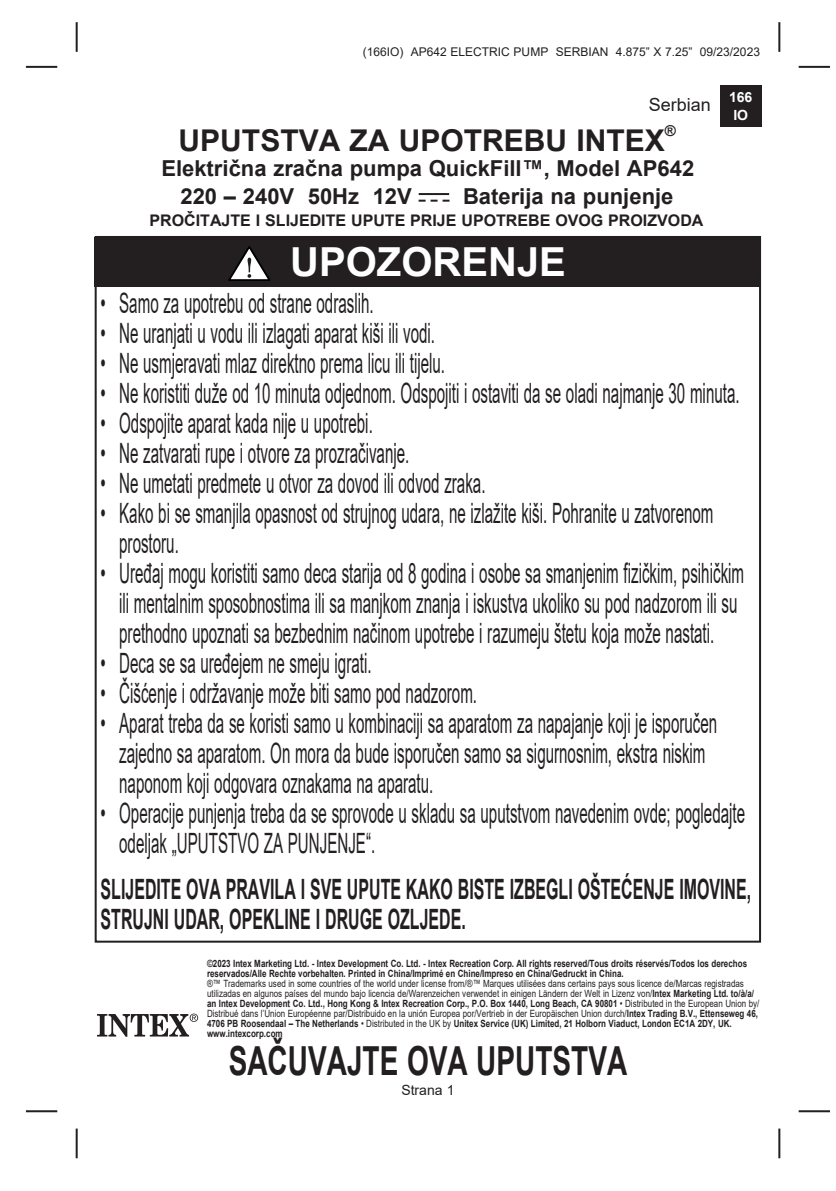
<style>
.page{position:relative;width:836px;height:1191px;background:#fff}
.page>*{position:absolute;margin:0;border:0;box-sizing:border-box;transform-origin:0 0}
.t1{font:700 40px "Arial";color:#231f20;scale:.7 1}
.t2{font:700 40px "Arial";color:#fff}
.t3{font:700 30px "Arial";color:#231f20}
.t4{font:28px "Arial";color:#231f20;scale:.54 1}
.t5{font:700 28px/30px "Arial";color:#231f20;scale:.57 1}
.t6{font:700 22px "Arial";color:#231f20}
.t7{font:18px "Arial";color:#231f20}
.t8{font:700 16px "Arial";color:#231f20}
.t9{font:700 15px "Arial";color:#231f20}
.t10{font:14px "Arial";color:#231f20}
.t11{font:700 14px/18px "Arial";color:#fff;text-align:center}
.t12{font:12px "Arial";color:#231f20}
.t13{font:10px/10px "Arial";color:#231f20;scale:.8 1}
.t14{font:700 10px "Arial";color:#231f20;scale:.8 1}
.s1{font-weight:700}
</style>
<div class="page">
<hr style="left:26px;top:66px;width:31px;height:2px;background:#231f20">
<hr style="left:26px;top:1110px;width:31px;height:2px;background:#231f20">
<hr style="left:798px;top:66px;width:31px;height:2px;background:#231f20">
<hr style="left:798px;top:1110px;width:31px;height:2px;background:#231f20">
<hr style="left:76px;top:22px;width:2px;height:30px;background:#231f20">
<hr style="left:778px;top:22px;width:2px;height:30px;background:#231f20">
<hr style="left:76px;top:1128px;width:2px;height:30px;background:#231f20">
<hr style="left:778px;top:1128px;width:2px;height:30px;background:#231f20">
<div style="left:719px;top:85px;width:42px;height:41px;background:#231f20"></div>
<hr style="left:418px;top:193px;width:31px;height:2px;background:#231f20">
<svg style="left:418px;top:200px;width:31px;height:2px"></svg>
<div style="left:95px;top:237px;width:664px;height:49px;background:#231f20"></div>
<svg style="left:228px;top:246px;width:42px;height:35px"></svg>
<svg style="left:97px;top:1013px;width:101px;height:23px"></svg>
<p class="t12" style="left:362px;top:43px;width:398px">(166IO) AP642 ELECTRIC PUMP SERBIAN 4.875” X 7.25” 09/23/2023</p>
<p class="t7" style="left:648px;top:93px;width:64px">Serbian</p>
<p class="t3" style="left:178px;top:119px;width:487px">UPUTSTVA ZA UPOTREBU INTEX</p>
<p class="t9" style="left:664px;top:120px;width:13px">®</p>
<p class="t6" style="left:161px;top:153px;width:534px">Električna zračna pumpa QuickFill™, Model AP642</p>
<p class="t6" style="left:180px;top:180px;width:233px">220 – 240V 50Hz 12V</p>
<p class="t6" style="left:463px;top:180px;width:212px">Baterija na punjenje</p>
<p class="t8" style="left:149px;top:209px;width:555px">PROČITAJTE I SLIJEDITE UPUTE PRIJE UPOTREBE OVOG PROIZVODA</p>
<p class="t2" style="left:290px;top:234px;width:277px">UPOZORENJE</p>
<p class="t11" style="left:728px;top:88px;width:25px">166<br>IO</p>
<p class="t4" style="left:101px;top:284px;width:507px">• Samo za upotrebu od strane odraslih.</p>
<p class="t4" style="left:101px;top:314px;width:620px">• Ne uranjati u vodu ili izlagati aparat kiši ili vodi.</p>
<p class="t4" style="left:101px;top:344px;width:639px">• Ne usmjeravati mlaz direktno prema licu ili tijelu.</p>
<p class="t4" style="left:101px;top:374px;width:1184px">• Ne koristiti duže od 10 minuta odjednom. Odspojiti i ostaviti da se oladi najmanje 30 minuta.</p>
<p class="t4" style="left:101px;top:404px;width:505px">• Odspojite aparat kada nije u upotrebi.</p>
<p class="t4" style="left:101px;top:434px;width:573px">• Ne zatvarati rupe i otvore za prozračivanje.</p>
<p class="t4" style="left:101px;top:464px;width:714px">• Ne umetati predmete u otvor za dovod ili odvod zraka.</p>
<p class="t4" style="left:101px;top:494px;width:1135px">• Kako bi se smanjila opasnost od strujnog udara, ne izlažite kiši. Pohranite u zatvorenom</p>
<p class="t4" style="left:119px;top:524px;width:112px">prostoru.</p>
<p class="t4" style="left:101px;top:554px;width:1192px">• Uređaj mogu koristiti samo deca starija od 8 godina i osobe sa smanjenim fizičkim, psihičkim</p>
<p class="t4" style="left:119px;top:584px;width:1145px">ili mentalnim sposobnostima ili sa manjkom znanja i iskustva ukoliko su pod nadzorom ili su</p>
<p class="t4" style="left:119px;top:614px;width:1103px">prethodno upoznati sa bezbednim načinom upotrebe i razumeju štetu koja može nastati.</p>
<p class="t4" style="left:101px;top:644px;width:503px">• Deca se sa uređejem ne smeju igrati.</p>
<p class="t4" style="left:101px;top:674px;width:698px">• Čišćenje i održavanje može biti samo pod nadzorom.</p>
<p class="t4" style="left:101px;top:704px;width:1142px">• Aparat treba da se koristi samo u kombinaciji sa aparatom za napajanje koji je isporučen</p>
<p class="t4" style="left:119px;top:734px;width:1086px">zajedno sa aparatom. On mora da bude isporučen samo sa sigurnosnim, ekstra niskim</p>
<p class="t4" style="left:119px;top:764px;width:583px">naponom koji odgovara oznakama na aparatu.</p>
<p class="t4" style="left:101px;top:794px;width:1194px">• Operacije punjenja treba da se sprovode u skladu sa uputstvom navedenim ovde; pogledajte</p>
<p class="t4" style="left:119px;top:824px;width:475px">odeljak „UPUTSTVO ZA PUNJENJE“.</p>
<p class="t5" style="left:101px;top:874px;width:1142px">SLIJEDITE OVA PRAVILA I SVE UPUTE KAKO BISTE IZBEGLI OŠTEĆENJE IMOVINE,<br>STRUJNI UDAR, OPEKLINE I DRUGE OZLJEDE.</p>
<p class="t14" style="left:207px;top:956px;width:676px">©2023 Intex Marketing Ltd. - Intex Development Co. Ltd. - Intex Recreation Corp. All rights reserved/Tous droits réservés/Todos los derechos</p>
<p class="t14" style="left:207px;top:966px;width:522px">reservados/Alle Rechte vorbehalten. Printed in China/Imprimé en Chine/Impreso en China/Gedruckt in China.</p>
<p class="t13" style="left:207px;top:978px;width:672px">®™ Trademarks used in some countries of the world under license from/®™ Marques utilisées dans certains pays sous licence de/Marcas registradas</p>
<p class="t13" style="left:207px;top:988px;width:691px">utilizadas en algunos países del mundo bajo licencia de/Warenzeichen verwendet in einigen Ländern der Welt in Lizenz von/<span class="s1">Intex Marketing Ltd. to/à/a/ an Intex Development Co. Ltd., Hong Kong &amp; Intex Recreation Corp., P.O. Box 1440, Long Beach, CA 90801</span> • Distributed in the European Union by/ Distribué dans l’Union Européenne par/Distribuido en la unión Europea por/Vertrieb in der Europäischen Union durch/<span class="s1">Intex Trading B.V., Ettenseweg 46, 4706 PB Roosendaal – The Netherlands</span> • Distributed in the UK by <span class="s1">Unitex Service (UK) Limited, 21 Holborn Viaduct, London EC1A 2DY, UK.</span></p>
<p class="t14" style="left:207px;top:1026px;width:96px">www.intexcorp.com</p>
<h1 class="t1" style="left:228px;top:1032px;width:570px">SAČUVAJTE OVA UPUTSTVA</h1>
<p class="t10" style="left:401px;top:1080px;width:55px">Strana 1</p>
</div>
